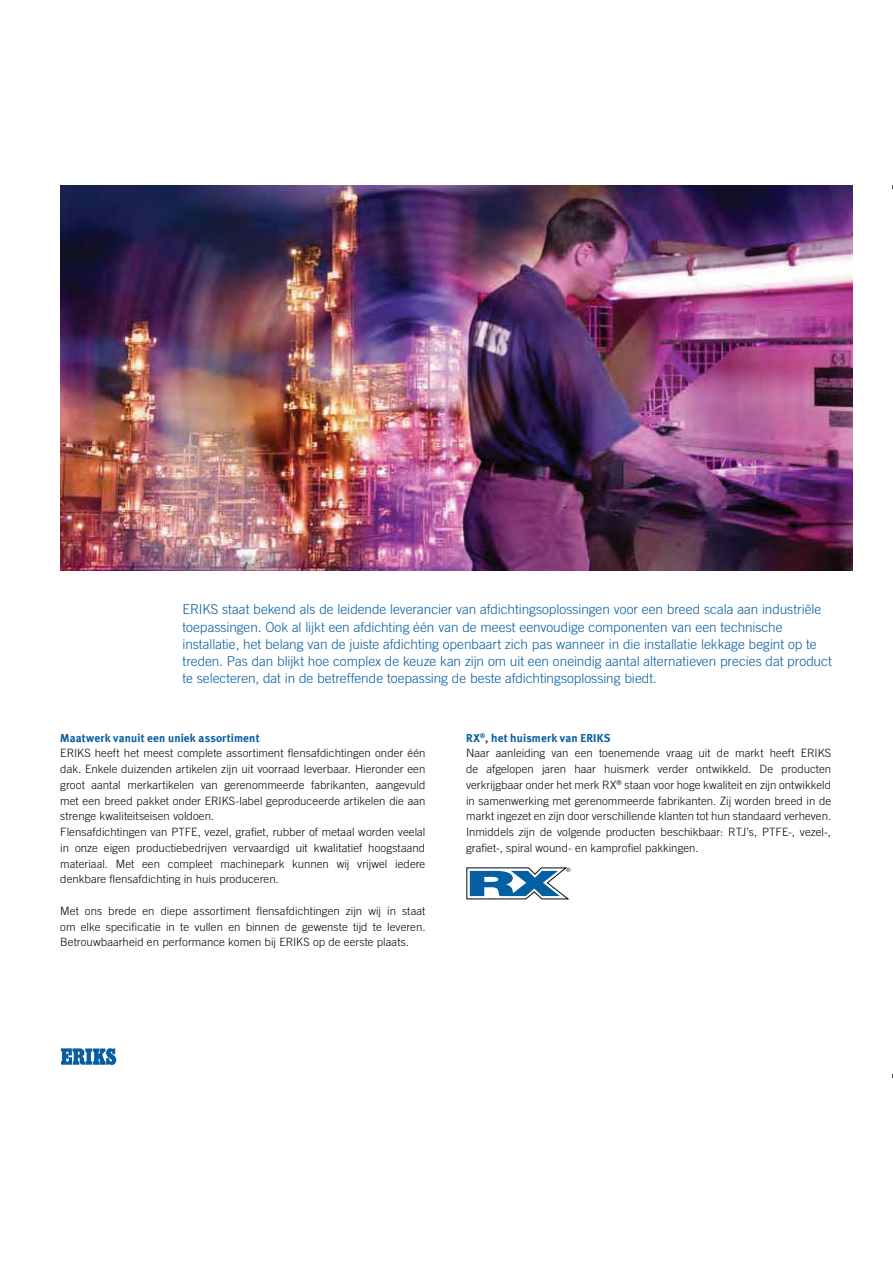
<style>
.page{position:relative;width:893px;height:1263px;background:#fff}
.page>*{position:absolute;margin:0;border:0;box-sizing:border-box;transform-origin:0 0}
.t1{font:300 13.65px/17.1px "Trade Gothic";letter-spacing:-.005em;color:#075ea1}
.t2{font:300 11.4px/15.8px "Trade Gothic";letter-spacing:.005em;color:#04090a;text-align:justify}
.t3{font:700 11.4px "Meta";letter-spacing:.015em;color:#075ea1}
</style>
<div class="page">
<svg style="left:61px;top:1048px;width:56px;height:17px"></svg>
<img style="left:61px;top:185px;width:791px;height:386px">
<svg style="left:466px;top:867px;width:104px;height:33px"></svg>
<p class="t1" style="left:183px;top:602px;width:651px">ERIKS staat bekend als de leidende leverancier van afdichtingsoplossingen voor een breed scala aan industriële toepassingen. Ook al lijkt een afdichting één van de meest eenvoudige componenten van een technische installatie, het belang van de juiste afdichting openbaart zich pas wanneer in die installatie lekkage begint op te treden. Pas dan blijkt hoe complex de keuze kan zijn om uit een oneindig aantal alternatieven precies dat product te selecteren, dat in de betreffende toepassing de beste afdichtingsoplossing biedt.</p>
<p class="t3" style="left:60px;top:733px;width:201px">Maatwerk vanuit een uniek assortiment</p>
<p class="t2" style="left:60px;top:747px;width:367px;text-align:left">ERIKS heeft het meest complete assortiment flensafdichtingen onder één dak. Enkele duizenden artikelen zijn uit voorraad leverbaar. Hieronder een groot aantal merkartikelen van gerenommeerde fabrikanten, aangevuld met een breed pakket onder ERIKS-label geproduceerde artikelen die aan strenge kwaliteitseisen voldoen.<br>Flensafdichtingen van PTFE, vezel, grafiet, rubber of metaal worden veelal in onze eigen productiebedrijven vervaardigd uit kwalitatief hoogstaand materiaal. Met een compleet machinepark kunnen wij vrijwel iedere denkbare flensafdichting in huis produceren.</p>
<p class="t2" style="left:60px;top:904px;width:367px">Met ons brede en diepe assortiment flensafdichtingen zijn wij in staat om elke specificatie in te vullen en binnen de gewenste tijd te leveren.<br>Betrouwbaarheid en performance komen bij ERIKS op de eerste plaats.</p>
<p class="t3" style="left:466px;top:733px;width:146px">RX<sup>®</sup>, het huismerk van ERIKS</p>
<p class="t2" style="left:466px;top:747px;width:367px">Naar aanleiding van een toenemende vraag uit de markt heeft ERIKS de afgelopen jaren haar huismerk verder ontwikkeld. De producten verkrijgbaar onder het merk RX<sup>®</sup> staan voor hoge kwaliteit en zijn ontwikkeld in samenwerking met gerenommeerde fabrikanten. Zij worden breed in de markt ingezet en zijn door verschillende klanten tot hun standaard verheven.<br>Inmiddels zijn de volgende producten beschikbaar: RTJ’s, PTFE-, vezel-, grafiet-, spiral wound- en kamprofiel pakkingen.</p>
</div>
